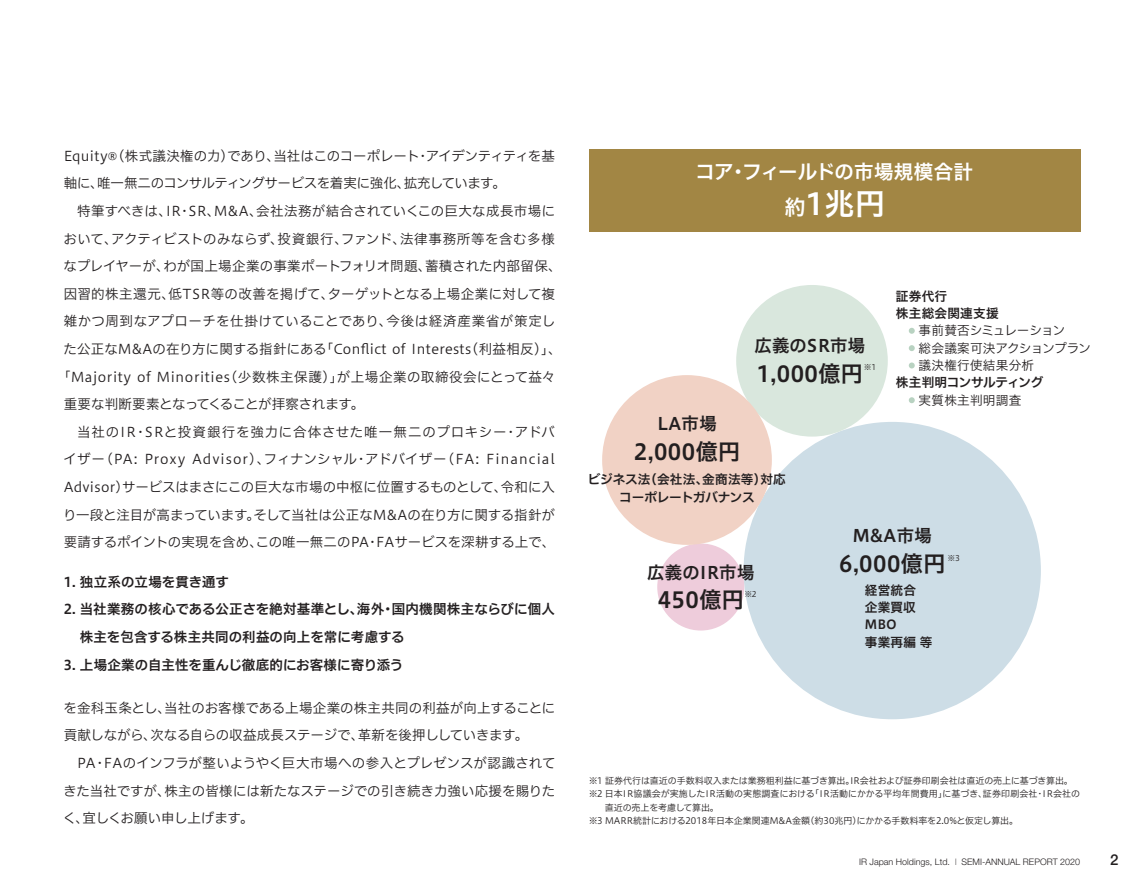
<style>
.page{position:relative;width:1144px;height:889px;background:#fff}
.page>*{position:absolute;margin:0;border:0;box-sizing:border-box;transform-origin:0 0}
.t1{font:30px "Hiragino UD Sans F Std N W6";color:#fff}
.t2{font:22.05px "Hiragino UD Sans F Std N W6";letter-spacing:.02em;color:#231f20}
.t3{font:19.5px "Hiragino UD Sans F Std N W6";letter-spacing:.005em;color:#fff}
.t4{font:17.4px "Hiragino UD Sans F Std N W6";letter-spacing:.02em;color:#231f20}
.t5{font:500 15px "Helvetica Neue LT Std";color:#231f20}
.t6{font:13.5px/27.6px "Hiragino UD Sans F Std N W3";letter-spacing:.005em;color:#231f20}
.t7{font:13.5px/27.6px "Hiragino UD Sans F Std N W6";letter-spacing:.005em;color:#231f20}
.t8{font:13.5px/27.6px "Hiragino UD Sans F Std N W3";letter-spacing:-.025em;color:#231f20}
.t9{font:13.5px "Hiragino UD Sans F Std N W3";letter-spacing:.065em;color:#231f20}
.t10{font:13.5px "Hiragino UD Sans F Std N W3";letter-spacing:.045em;color:#231f20}
.t11{font:13.5px "Hiragino UD Sans F Std N W3";letter-spacing:.025em;color:#231f20}
.t12{font:13.5px "Hiragino UD Sans F Std N W3";letter-spacing:.035em;color:#231f20}
.t13{font:13.5px "Hiragino UD Sans F Std N W3";letter-spacing:.06em;color:#231f20}
.t14{font:12.6px/17.4px "Hiragino UD Sans F Std N W3";letter-spacing:.02em;color:#231f20}
.t15{font:12.6px/17.4px "Hiragino UD Sans F Std N W6";letter-spacing:.02em;color:#231f20}
.t16{font:12.6px/17.4px "Hiragino UD Sans F Std N W6";letter-spacing:-.005em;color:#231f20;text-align:center}
.t17{font:12.6px "Hiragino UD Sans F Std N W6";letter-spacing:-.04em;color:#231f20}
.t18{font:9px "Hiragino UD Sans F Std N W3";color:#231f20}
.t19{font:300 9px "Helvetica Neue LT Std";color:#231f20}
.t20{font:9px "Hiragino UD Sans F Std N W3";letter-spacing:-.02em;color:#231f20}
.t21{font:7.95px "Hiragino UD Sans F Std N W3";color:#231f20}
.s1{font-size:21px}
.s2{font-weight:100}
</style>
<div class="page">
<div style="left:589px;top:149px;width:491px;height:83px;background:#a28644"></div>
<svg style="left:909px;top:328px;width:6px;height:6px"></svg>
<svg style="left:909px;top:345px;width:6px;height:6px"></svg>
<svg style="left:909px;top:362px;width:6px;height:6px"></svg>
<svg style="left:909px;top:397px;width:6px;height:6px"></svg>
<div style="left:743px;top:422px;width:298px;height:297px;background:#cddde6;border-radius:50%"></div>
<div style="left:736px;top:285px;width:152px;height:151px;background:#d9e7dd;border-radius:50%"></div>
<div style="left:657px;top:543px;width:87px;height:87px;background:#eeccdb;border-radius:50%"></div>
<div style="left:602px;top:375px;width:170px;height:170px;background:#f1d2c5;border-radius:50%"></div>
<p class="t8" style="left:64px;top:141px;width:493px">Equity®(株式議決権の力)であり、当社はこのコーポレート・アイデンティティを基軸に、唯一無二のコンサルティングサービスを着実に強化、拡充しています。</p>
<p class="t6" style="left:77px;top:196px;width:479px">特筆すべきは、IR・SR、M&amp;A、会社法務が結合されていくこの巨大な成長市場に</p>
<p class="t11" style="left:64px;top:228px;width:493px">おいて、アクティビストのみならず、投資銀行、ファンド、法律事務所等を含む多様</p>
<p class="t6" style="left:64px;top:251px;width:500px">なプレイヤーが、わが国上場企業の事業ポートフォリオ問題、蓄積された内部留保、</p>
<p class="t6" style="left:64px;top:279px;width:493px">因習的株主還元、低TSR等の改善を掲げて、ターゲットとなる上場企業に対して複</p>
<p class="t12" style="left:64px;top:311px;width:493px">雑かつ周到なアプローチを仕掛けていることであり、今後は経済産業省が策定し</p>
<p class="t6" style="left:64px;top:334px;width:500px">た公正なM&amp;Aの在り方に関する指針にある「Conflict of Interests(利益相反)」、</p>
<p class="t10" style="left:57px;top:366px;width:500px">「Majority of Minorities（少数株主保護）」が上場企業の取締役会にとって益々</p>
<p class="t8" style="left:64px;top:389px;width:302px">重要な判断要素となってくることが拝察されます。</p>
<p class="t13" style="left:77px;top:421px;width:480px">当社のIR・SRと投資銀行を強力に合体させた唯一無二のプロキシー・アドバ</p>
<p class="t9" style="left:63px;top:449px;width:493px">イザー（PA: Proxy Advisor）、フィナンシャル・アドバイザー（FA: Financial</p>
<p class="t6" style="left:64px;top:472px;width:493px">Advisor）サービスはまさにこの巨大な市場の中枢に位置するものとして、令和に入</p>
<p class="t6" style="left:63px;top:500px;width:493px">り一段と注目が高まっています。そして当社は公正なM&amp;Aの在り方に関する指針が</p>
<p class="t6" style="left:64px;top:527px;width:493px">要請するポイントの実現を含め、この唯一無二のPA・FAサービスを深耕する上で、</p>
<p class="t7" style="left:64px;top:567px;width:167px">1. 独立系の立場を貫き通す</p>
<p class="t7" style="left:80px;top:595px;width:477px;text-indent:-16px">2. 当社業務の核心である公正さを絶対基準とし、海外・国内機関株主ならびに個人株主を包含する株主共同の利益の向上を常に考慮する</p>
<p class="t7" style="left:64px;top:650px;width:341px">3. 上場企業の自主性を重んじ徹底的にお客様に寄り添う</p>
<p class="t6" style="left:64px;top:693px;width:493px">を金科玉条とし、当社のお客様である上場企業の株主共同の利益が向上することに貢献しながら、次なる自らの収益成長ステージで、革新を後押ししていきます。</p>
<p class="t6" style="left:63px;top:748px;width:494px;text-align:justify;text-indent:14px">PA・FAのインフラが整いようやく巨大市場への参入とプレゼンスが認識されてきた当社ですが、株主の皆様には新たなステージでの引き続き力強い応援を賜りたく、宜しくお願い申し上げます。</p>
<h3 class="t3" style="left:695px;top:156px;width:279px">コア・フィールドの市場規模合計</h3>
<h1 class="t1" style="left:784px;top:181px;width:102px"><span class="s1">約</span>1兆円</h1>
<p class="t4" style="left:657px;top:410px;width:61px">LA市場</p>
<h2 class="t2" style="left:634px;top:434px;width:108px">2,000億円</h2>
<p class="t4" style="left:754px;top:332px;width:112px">広義のSR市場</p>
<h2 class="t2" style="left:757px;top:357px;width:108px">1,000億円</h2>
<p class="t21" style="left:864px;top:361px;width:14px">※1</p>
<p class="t16" style="left:588px;top:470px;width:200px">ビジネス法（会社法、金商法等）対応コーポレートガバナンス</p>
<p class="t15" style="left:896px;top:286px;width:104px">証券代行　<br>株主総会関連支援</p>
<p class="t14" style="left:918px;top:321px;width:174px">事前賛否シミュレーション<br>総会議案可決アクションプラン議決権行使結果分析</p>
<p class="t17" style="left:896px;top:373px;width:149px">株主判明コンサルティング</p>
<p class="t14" style="left:918px;top:390px;width:117px">実質株主判明調査　</p>
<p class="t4" style="left:647px;top:559px;width:109px">広義のIR市場</p>
<h2 class="t2" style="left:658px;top:583px;width:88px">450億円</h2>
<p class="t21" style="left:744px;top:587px;width:14px">※2</p>
<p class="t4" style="left:853px;top:522px;width:81px">M&amp;A市場</p>
<h2 class="t2" style="left:839px;top:546px;width:108px">6,000億円</h2>
<p class="t15" style="left:865px;top:580px;width:69px">経営統合<br>企業買収<br>MBO<br>事業再編 等</p>
<p class="t21" style="left:947px;top:551px;width:14px">※3</p>
<p class="t18" style="left:589px;top:773px;width:486px">※1 証券代行は直近の手数料収入または業務粗利益に基づき算出。IR会社および証券印刷会社は直近の売上に基づき算出。</p>
<p class="t18" style="left:589px;top:787px;width:493px">※2 日本IR協議会が実施したIR活動の実態調査における「IR活動にかかる平均年間費用」に基づき、証券印刷会社・IR会社の</p>
<p class="t20" style="left:605px;top:800px;width:116px">直近の売上を考慮して算出。</p>
<p class="t18" style="left:589px;top:814px;width:431px">※3 MARR統計における2018年日本企業関連M&amp;A金額（約30兆円）にかかる手数料率を2.0%と仮定し算出。</p>
<p class="t19" style="left:859px;top:856px;width:223px">IR Japan Holdings, Ltd. <span class="s2">I</span> SEMI-ANNUAL REPORT 2020</p>
<p class="t5" style="left:1110px;top:850px;width:10px">2</p>
</div>
